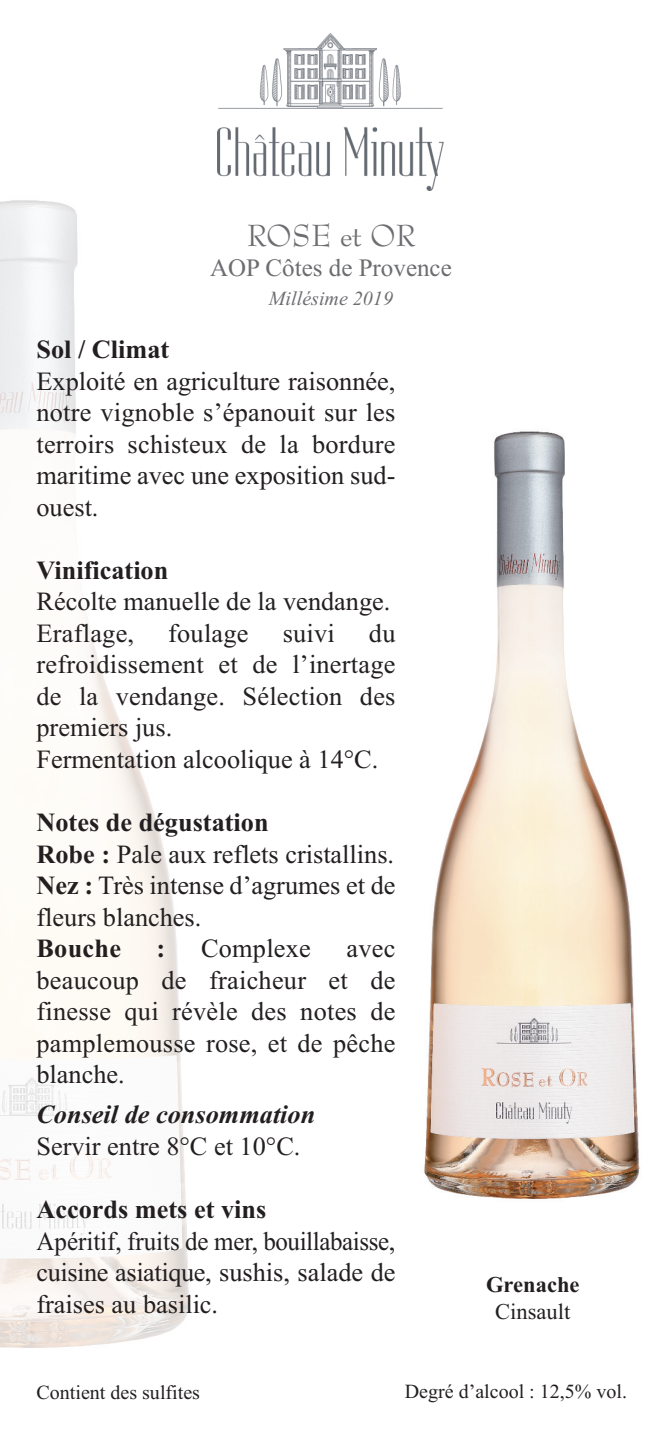
<style>
.page{position:relative;width:660px;height:1453px;background:#fff}
.page>*{position:absolute;margin:0;border:0;box-sizing:border-box;transform-origin:0 0}
.t1{font:30px "Bernhard Modern BT";color:#6c6d70}
.t2{font:26.25px/31.5px "Times New Roman";color:#231f20}
.t3{font:26.25px/31.5px "Times New Roman";color:#231f20;text-align:justify;scale:.95 1}
.t4{font:700 26.25px "Times New Roman";color:#231f20}
.t5{font:italic 700 26.25px "Times New Roman";color:#231f20}
.t6{font:25px "Times New Roman";color:#6c6d70}
.t7{font:700 22.5px "Times New Roman";color:#231f20}
.t8{font:22.5px "Times New Roman";color:#231f20}
.t9{font:20px "Times New Roman";color:#231f20}
.t10{font:italic 20px "Times New Roman";color:#6c6d70}
.s1{font-weight:700}
</style>
<div class="page">
<img style="left:424px;top:431px;width:216px;height:768px">
<img style="left:0;top:200px;width:189px;height:1148px">
<img style="left:217px;top:33px;width:226px;height:157px">
<p class="t1" style="left:246px;top:218px;width:170px">ROSE et OR</p>
<p class="t6" style="left:210px;top:253px;width:243px">AOP Côtes de Provence</p>
<p class="t10" style="left:269px;top:286px;width:125px">Millésime 2019</p>
<p class="t4" style="left:36px;top:334px;width:134px">Sol / Climat</p>
<p class="t2" style="left:36px;top:365px;width:360px;text-align:justify">Exploité en agriculture raisonnée, notre vignoble s’épanouit sur les terroirs schisteux de la bordure maritime avec une exposition sud&shy;ouest.</p>
<p class="t4" style="left:36px;top:554px;width:133px">Vinification</p>
<p class="t2" style="left:36px;top:586px;width:355px">Récolte manuelle de la vendange.<br>Eraflage,</p>
<p class="t2" style="left:36px;top:617px;width:360px;text-indent:332px">du refroidissement et de l’inertage de la vendange. Sélection des premiers jus.<br>Fermentation alcoolique à 14°C.</p>
<p class="t2" style="left:36px;top:806px;width:360px"><span class="s1">Notes de dégustation<br>Robe :</span> Pale aux reflets cristallins.<br><span class="s1">Nez :</span> Très intense d’agrumes et de fleurs blanches.</p>
<p class="t4" style="left:36px;top:932px;width:86px">Bouche</p>
<p class="t4" style="left:156px;top:932px;width:10px">:</p>
<p class="t2" style="left:201px;top:932px;width:111px">Complexe</p>
<p class="t2" style="left:168px;top:617px;width:82px">foulage</p>
<p class="t2" style="left:282px;top:617px;width:54px">suivi</p>
<p class="t2" style="left:36px;top:932px;width:360px;text-align:justify;text-indent:310px">avec beaucoup de fraicheur et de finesse qui révèle des notes de pamplemousse rose, et de pêche blanche.</p>
<p class="t5" style="left:36px;top:1099px;width:280px">Conseil de consommation</p>
<p class="t2" style="left:36px;top:1130px;width:265px">Servir entre 8°C et 10°C.</p>
<p class="t4" style="left:36px;top:1193px;width:231px">Accords mets et vins</p>
<p class="t3" style="left:36px;top:1225px;width:379px">Apéritif, fruits de mer, bouillabaisse, cuisine asiatique, sushis, salade de fraises au basilic.</p>
<p class="t7" style="left:485px;top:1271px;width:95px">Grenache</p>
<p class="t8" style="left:495px;top:1298px;width:77px">Cinsault</p>
<p class="t9" style="left:36px;top:1380px;width:165px">Contient des sulfites</p>
<p class="t9" style="left:404px;top:1379px;width:224px">Degré d’alcool : 12,5% vol.</p>
</div>
